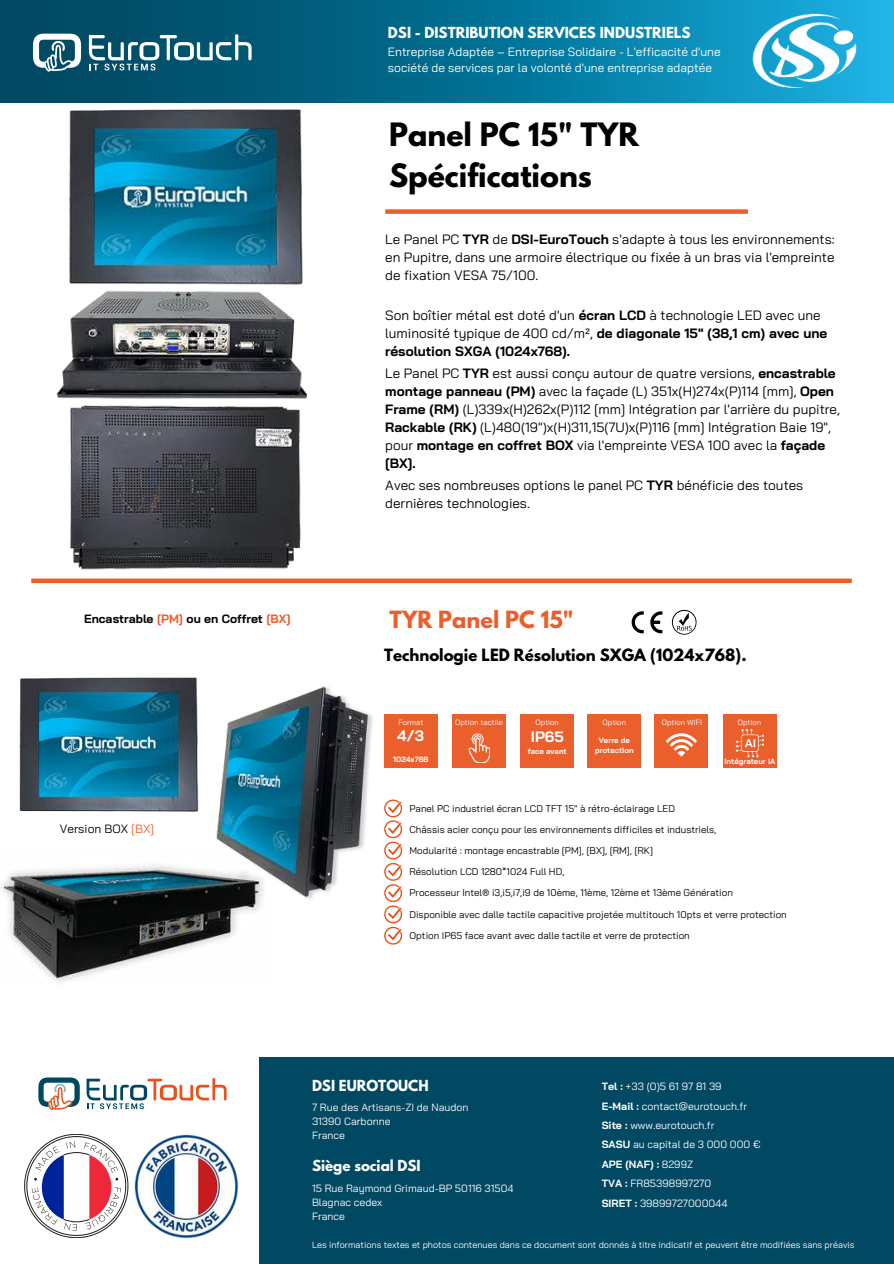
<style>
.page{position:relative;width:894px;height:1264px;background:#fff}
.page>*{position:absolute;margin:0;border:0;box-sizing:border-box;transform-origin:0 0}
.t1{font:700 28.5px/40.8px "League Spartan";color:#000}
.t2{font:700 21px "League Spartan";color:#ea5f2c}
.t3{font:700 15px "League Spartan";color:#000}
.t4{font:700 15px "Bai Jamjuree";color:#fff}
.t5{font:13.5px/18px "Bai Jamjuree";color:#000}
.t6{font:700 13.5px "League Spartan";color:#fff}
.t7{font:12px/16px "Bai Jamjuree";color:#fff}
.t8{font:700 12px "Bai Jamjuree";color:#000}
.t9{font:12px "Bai Jamjuree";color:#000}
.t10{font:10.5px/19.5px "Bai Jamjuree";color:#fff}
.t11{font:9.75px/21.1px "Bai Jamjuree";color:#000}
.t12{font:9px "Bai Jamjuree";color:#fff}
.t13{font:7.65px "Bai Jamjuree";color:#fff}
.t14{font:700 7.65px/10.2px "Bai Jamjuree";color:#fff;text-align:center}
.s1{color:#ea5f2c}
.s2{font-weight:700}
</style>
<div class="page">
<div style="left:258px;top:1057px;width:635px;height:206px;background:#014862"></div>
<svg style="left:402px;top:0;width:490px;height:102px;background:#0885ae"></svg>
<svg style="left:38px;top:1077px;width:42px;height:33px"></svg>
<svg style="left:86px;top:1078px;width:140px;height:31px"></svg>
<div style="left:31px;top:578px;width:820px;height:5px;background:#ea5f2c"></div>
<div style="left:385px;top:209px;width:362px;height:5px;background:#ea5f2c"></div>
<svg style="left:650px;top:611px;width:12px;height:22px"></svg>
<svg style="left:631px;top:611px;width:12px;height:22px"></svg>
<svg style="left:671px;top:610px;width:25px;height:24px"></svg>
<svg style="left:24px;top:1134px;width:104px;height:103px"></svg>
<img style="left:134px;top:1134px;width:105px;height:105px">
<img style="left:749px;top:11px;width:108px;height:79px">
<svg style="left:384px;top:914px;width:18px;height:30px"></svg>
<div style="left:452px;top:714px;width:53px;height:53px;background:#ea5f2c"></div>
<div style="left:654px;top:714px;width:54px;height:53px;background:#ea5f2c"></div>
<div style="left:384px;top:714px;width:53px;height:53px;background:#ea5f2c"></div>
<div style="left:520px;top:714px;width:54px;height:53px;background:#ea5f2c"></div>
<div style="left:587px;top:714px;width:54px;height:53px;background:#ea5f2c"></div>
<img style="left:469px;top:733px;width:20px;height:29px">
<svg style="left:665px;top:733px;width:31px;height:23px"></svg>
<div style="left:722px;top:714px;width:54px;height:53px;background:#ea5f2c"></div>
<svg style="left:735px;top:729px;width:28px;height:28px"></svg>
<img style="left:0;top:0;width:402px;height:214px">
<img style="left:1px;top:865px;width:237px;height:118px">
<img style="left:50px;top:487px;width:262px;height:97px">
<img style="left:176px;top:686px;width:248px;height:228px">
<img style="left:24px;top:162px;width:325px;height:325px">
<img style="left:19px;top:677px;width:188px;height:149px">
<p class="t8" style="left:84px;top:612px;width:208px">Encastrable <span class="s1">[PM]</span> ou en Coffret <span class="s1">[BX]</span></p>
<p class="t9" style="left:60px;top:818px;width:96px">Version BOX <span class="s1">[BX]</span></p>
<p class="t6" style="left:388px;top:22px;width:304px">DSI - DISTRIBUTION SERVICES INDUSTRIELS</p>
<p class="t7" style="left:388px;top:44px;width:334px">Entreprise Adaptée – Entreprise Solidaire - L'efficacité d'une société de services par la volonté d'une entreprise adaptée</p>
<h1 class="t1" style="left:389px;top:114px;width:251px">Panel PC 15" TYR<br>Spécifications</h1>
<p class="t5" style="left:385px;top:230px;width:451px;text-align:justify">Le Panel PC <span class="s2">TYR</span> de <span class="s2">DSI-EuroTouch</span> s'adapte à tous les environnements: en Pupitre, dans une armoire électrique ou fixée à un bras via l'empreinte de fixation VESA 75/100.</p>
<p class="t5" style="left:385px;top:306px;width:443px">Son boîtier métal est doté d'un <span class="s2">écran LCD</span> à technologie LED avec une luminosité typique de 400 cd/m², <span class="s2">de diagonale 15" (38,1 cm) avec une résolution SXGA (1024x768).</span></p>
<p class="t5" style="left:385px;top:364px;width:456px">Le Panel PC <span class="s2">TYR</span> est aussi conçu autour de quatre versions, <span class="s2">encastrable montage panneau (PM)</span> avec la façade (L) 351x(H)274x(P)114 [mm], <span class="s2">Open Frame (RM)</span> (L)339x(H)262x(P)112 [mm] Intégration par l'arrière du pupitre, <span class="s2">Rackable (RK)</span> (L)480(19")x(H)311,15(7U)x(P)116 [mm] Intégration Baie 19", pour <span class="s2">montage en coffret BOX</span> via l'empreinte VESA 100 avec la <span class="s2">façade [BX].</span></p>
<p class="t5" style="left:385px;top:476px;width:419px">Avec ses nombreuses options le panel PC <span class="s2">TYR</span> bénéficie des toutes dernières technologies.</p>
<h2 class="t2" style="left:389px;top:603px;width:185px">TYR Panel PC 15"</h2>
<p class="t3" style="left:384px;top:643px;width:364px">Technologie LED Résolution SXGA (1024x768).</p>
<p class="t13" style="left:398px;top:715px;width:27px">Format</p>
<p class="t14" style="left:393px;top:754px;width:37px">1024x768</p>
<p class="t4" style="left:397px;top:727px;width:28px">4/3</p>
<p class="t13" style="left:455px;top:715px;width:49px">Option tactile</p>
<p class="t13" style="left:661px;top:715px;width:42px">Option WIFI</p>
<p class="t4" style="left:530px;top:728px;width:34px">IP65</p>
<p class="t14" style="left:527px;top:746px;width:40px">face avant</p>
<p class="t13" style="left:535px;top:715px;width:25px">Option</p>
<p class="t13" style="left:602px;top:715px;width:25px">Option</p>
<p class="t14" style="left:595px;top:735px;width:40px">Verre de protection</p>
<p class="t13" style="left:737px;top:715px;width:25px">Option</p>
<p class="t14" style="left:724px;top:756px;width:52px">Intégrateur IA</p>
<p class="t11" style="left:409px;top:797px;width:379px">Panel PC industriel écran LCD TFT 15" à rétro-éclairage LED<br>Châssis acier conçu pour les environnements difficiles et industriels,<br>Modularité : montage encastrable [PM], [BX], [RM], [RK]<br>Résolution LCD 1280*1024 Full HD,<br>Processeur Intel® i3,i5,i7,i9 de 10ème, 11ème, 12ème et 13ème Génération<br>Disponible avec dalle tactile capacitive projetée multitouch 10pts et verre protection Option IP65 face avant avec dalle tactile et verre de protection</p>
<p class="t6" style="left:312px;top:1074px;width:118px">DSI EUROTOUCH</p>
<p class="t10" style="left:601px;top:1076px;width:160px"><span class="s2">Tel :</span> +33 (0)5 61 97 81 39<br><span class="s2">E-Mail :</span> contact@eurotouch.fr<br><span class="s2">Site :</span> www.eurotouch.fr<br><span class="s2">SASU</span> au capital de 3 000 000 €<br><span class="s2">APE (NAF) :</span> 8299Z<br><span class="s2">TVA :</span> FR85398997270<br><span class="s2">SIRET :</span> 39899727000044</p>
<p class="t12" style="left:312px;top:1236px;width:544px">Les informations textes et photos contenues dans ce document sont donnés à titre indicatif et peuvent être modifiées sans préavis</p>
<p class="t10" style="left:312px;top:1099px;width:158px;line-height:14px">7 Rue des Artisans-ZI de Naudon<br>31390 Carbonne<br>France</p>
<p class="t6" style="left:312px;top:1154px;width:110px">Siège social DSI</p>
<p class="t10" style="left:312px;top:1181px;width:203px;line-height:14px">15 Rue Raymond Grimaud-BP 50116 31504<br>Blagnac cedex<br>France</p>
</div>
